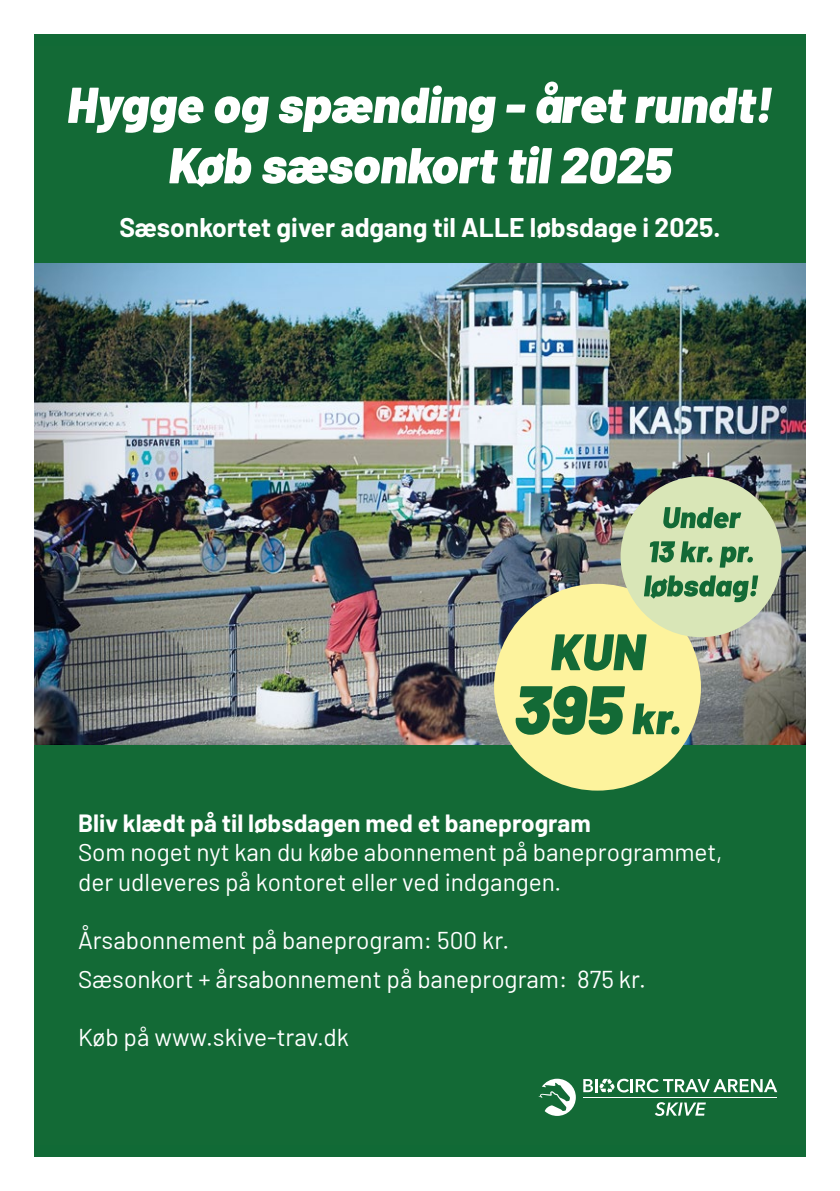
<style>
.page{position:relative;width:840px;height:1191px;background:#fff}
.page>*{position:absolute;margin:0;border:0;box-sizing:border-box;transform-origin:0 0}
.t1{font:700 26.4px "Barlow";color:#fff}
.t2{font:24.4px/29.2px "Barlow";color:#fff}
.t3{font:700 24.4px "Barlow";color:#fff}
</style>
<div class="page">
<div style="left:34px;top:34px;width:771px;height:1123px;background:#116a36"></div>
<svg style="left:169px;top:146px;width:503px;height:41px"></svg>
<svg style="left:68px;top:82px;width:703px;height:51px"></svg>
<img style="left:34px;top:264px;width:771px;height:480px">
<div style="left:494px;top:584px;width:206px;height:206px;background:#fdf39d;border-radius:50%"></div>
<svg style="left:515px;top:686px;width:164px;height:48px"></svg>
<svg style="left:551px;top:634px;width:95px;height:36px"></svg>
<svg style="left:583px;top:1078px;width:193px;height:15px"></svg>
<svg style="left:538px;top:1078px;width:37px;height:38px"></svg>
<hr style="left:583px;top:1097px;width:193px;height:1px;background:#fff">
<svg style="left:654px;top:1102px;width:51px;height:14px"></svg>
<div style="left:620px;top:476px;width:161px;height:161px;background:#d9e6b7;border-radius:50%"></div>
<svg style="left:644px;top:575px;width:113px;height:27px"></svg>
<svg style="left:649px;top:541px;width:103px;height:26px"></svg>
<svg style="left:663px;top:507px;width:77px;height:21px"></svg>
<p class="t1" style="left:119px;top:208px;width:602px">Sæsonkortet giver adgang til ALLE løbsdage i 2025.</p>
<p class="t3" style="left:78px;top:805px;width:514px">Bliv klædt på til løbsdagen med et baneprogram</p>
<p class="t2" style="left:78px;top:836px;width:645px">Som noget nyt kan du købe abonnement på baneprogrammet, der udleveres på kontoret eller ved indgangen.</p>
<p class="t2" style="left:78px;top:919px;width:569px;line-height:38.6px">Årsabonnement på baneprogram: 500 kr.<br>Sæsonkort + årsabonnement på baneprogram: 875 kr.</p>
<p class="t2" style="left:78px;top:1021px;width:272px">Køb på www.skive-trav.dk</p>
</div>
